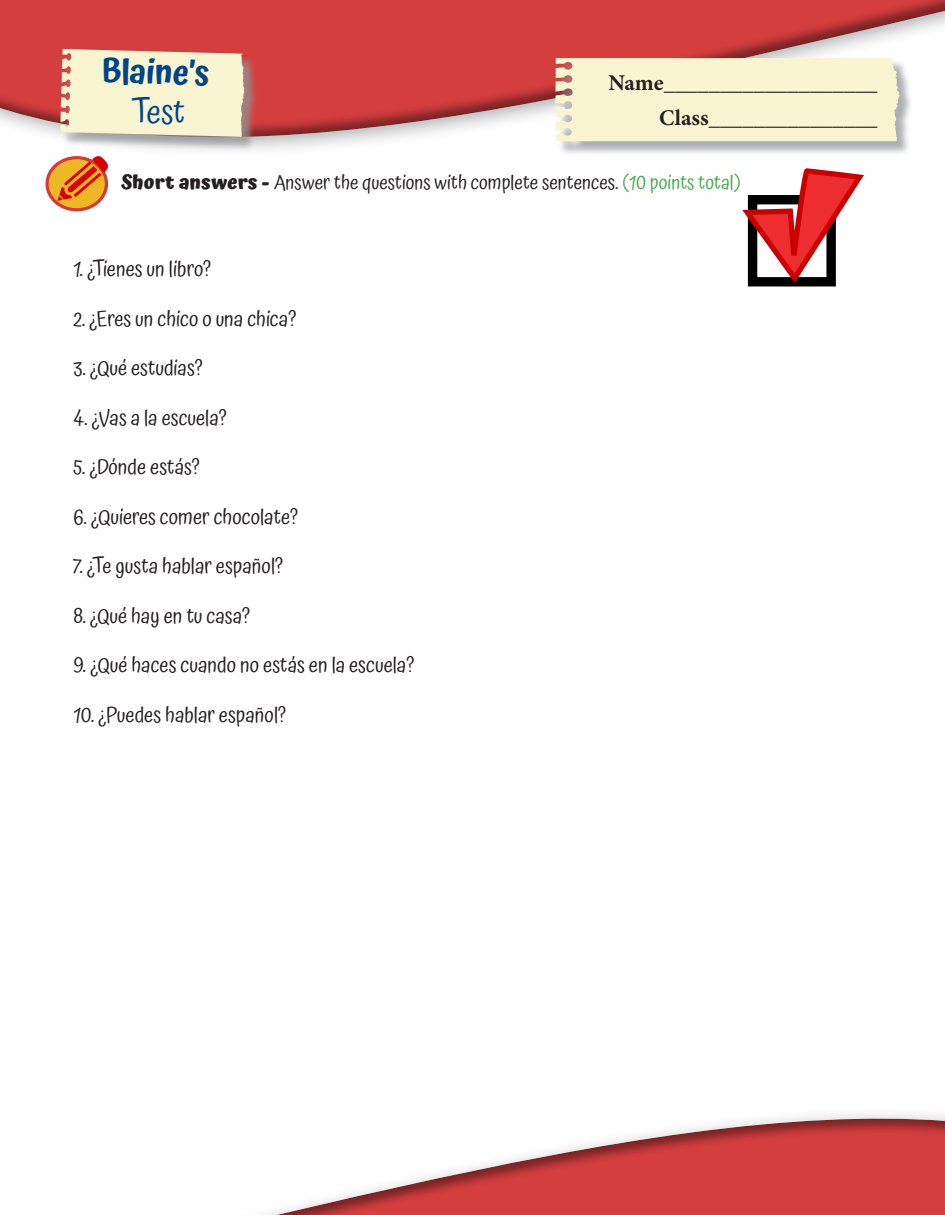
<style>
.page{position:relative;width:945px;height:1215px;background:#fff}
.page>*{position:absolute;margin:0;border:0;box-sizing:border-box;transform-origin:0 0}
.t1{font:600 33.15px "Atma";color:#004489}
.t2{font:33.15px "Atma";color:#004489}
.t3{font:700 22.5px "Minion Pro";color:#231f20}
.t4{font:21px "Atma";color:#231f20}
.t5{font:19.5px "Atma";color:#231f20}
.s1{font-weight:700}
.s2{color:#40ae49}
</style>
<div class="page">
<div style="left:0;top:0;width:945px;height:159px;background:#939598;opacity:.75"></div>
<div style="left:0;top:0;width:945px;height:138px;background:#231f20;opacity:.5"></div>
<div style="left:0;top:1118px;width:945px;height:97px;background:#231f20;opacity:.5"></div>
<svg style="left:742px;top:168px;width:122px;height:119px"></svg>
<svg style="left:47px;top:158px;width:59px;height:52px"></svg>
<div style="left:45px;top:156px;width:63px;height:55px;border:3px solid #d83936;border-radius:50%"></div>
<svg style="left:57px;top:154px;width:53px;height:47px;background:#e9873c"></svg>
<div style="left:62px;top:51px;width:197px;height:101px;background:#939598;opacity:.75"></div>
<svg style="left:60px;top:49px;width:185px;height:88px;background:#f4e8c7"></svg>
<div style="left:557px;top:60px;width:357px;height:96px;background:#939598;opacity:.75"></div>
<div style="left:555px;top:58px;width:345px;height:83px;background:#faf5d1"></div>
<p class="t1" style="left:102px;top:47px;width:110px;rotate:1deg">Blaine’s</p>
<p class="t2" style="left:131px;top:90px;width:56px;rotate:1deg">Test</p>
<p class="t3" style="left:608px;top:67px;width:271px">Name___________________</p>
<p class="t3" style="left:659px;top:102px;width:220px">Class_______________</p>
<p class="t5" style="left:121px;top:170px;width:621px"><span class="s1">Short answers -</span> Answer the questions with complete sentences. <span class="s2">(10 points total)</span></p>
<p class="t4" style="left:74px;top:256px;width:139px">1. ¿Tienes un libro?</p>
<p class="t4" style="left:74px;top:305px;width:224px">2. ¿Eres un chico o una chica?</p>
<p class="t4" style="left:74px;top:355px;width:131px">3. ¿Qué estudias?</p>
<p class="t4" style="left:74px;top:404px;width:155px">4. ¿Vas a la escuela?</p>
<p class="t4" style="left:74px;top:454px;width:128px">5. ¿Dónde estás?</p>
<p class="t4" style="left:74px;top:503px;width:226px">6. ¿Quieres comer chocolate?</p>
<p class="t4" style="left:74px;top:553px;width:211px">7. ¿Te gusta hablar español?</p>
<p class="t4" style="left:74px;top:602px;width:178px">8. ¿Qué hay en tu casa?</p>
<p class="t4" style="left:74px;top:652px;width:342px">9. ¿Qué haces cuando no estás en la escuela?</p>
<p class="t4" style="left:74px;top:701px;width:214px">10. ¿Puedes hablar español?</p>
</div>
